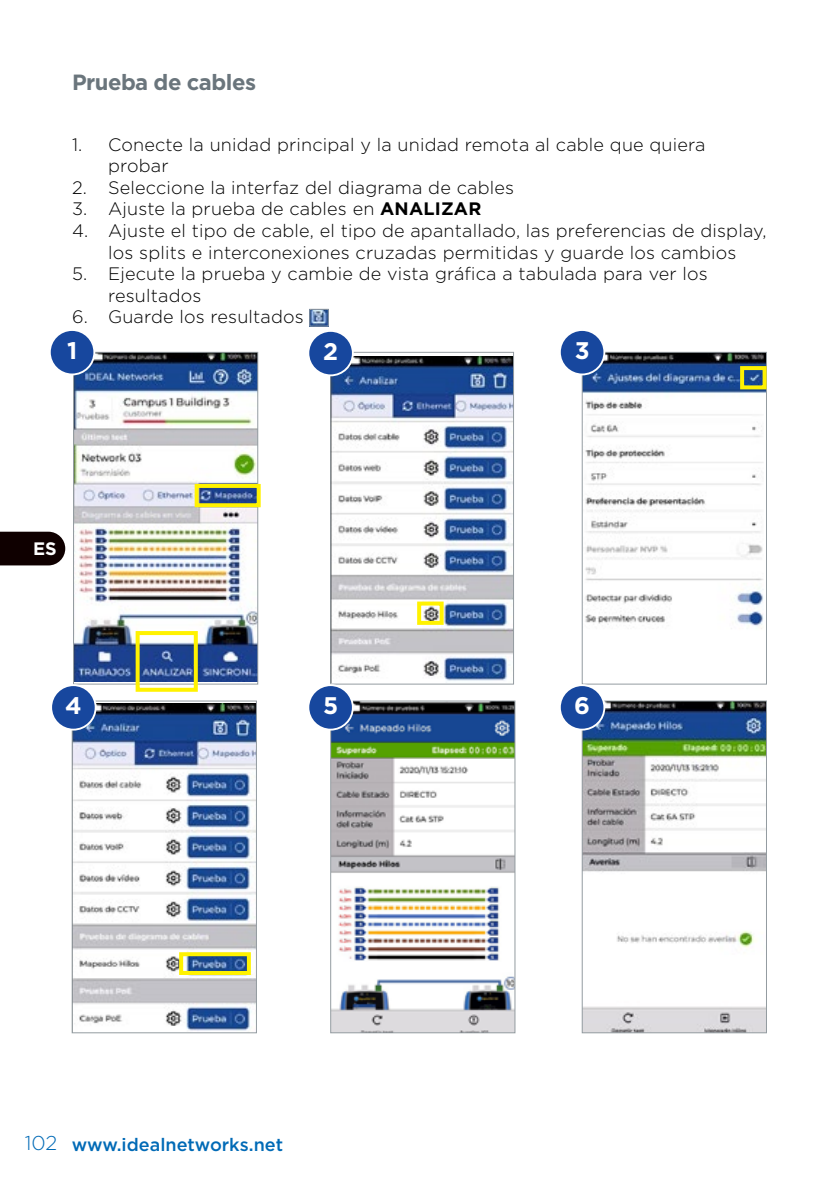
<style>
.page{position:relative;width:840px;height:1191px;background:#fff}
.page>*{position:absolute;margin:0;border:0;box-sizing:border-box;transform-origin:0 0}
.t1{font:700 24px "Gotham";color:#fff}
.t2{font:700 22px "Gotham";letter-spacing:-.025em;color:#6a757c}
.t3{font:300 18px/21.6px "Gotham";letter-spacing:.01em;color:#000}
.t4{font:500 18px "Gotham";color:#006ab6}
.t5{font:700 18px "Gotham";color:#fff}
.s1{font-weight:700}
.s2{font-weight:300;font-size:20px}
</style>
<div class="page">
<img style="left:74px;top:703px;width:180px;height:328px">
<div style="left:72px;top:701px;width:184px;height:332px;border:1px solid #949ca1"></div>
<img style="left:311px;top:311px;width:15px;height:13px">
<div style="left:309px;top:309px;width:19px;height:17px;border:1px solid #949ca1"></div>
<img style="left:75px;top:354px;width:181px;height:328px">
<div style="left:73px;top:352px;width:185px;height:332px;border:1px solid #949ca1"></div>
<img style="left:332px;top:356px;width:179px;height:325px">
<div style="left:330px;top:352px;width:183px;height:332px;border:1px solid #949ca1"></div>
<img style="left:583px;top:354px;width:181px;height:275px">
<div style="left:581px;top:352px;width:185px;height:332px;border:1px solid #949ca1"></div>
<div style="left:135px;top:631px;width:63px;height:61px;border:4px solid #fff200"></div>
<div style="left:417px;top:601px;width:26px;height:24px;border:4px solid #fff200"></div>
<img style="left:332px;top:703px;width:180px;height:328px">
<div style="left:330px;top:701px;width:184px;height:332px;border:1px solid #949ca1"></div>
<div style="left:739px;top:366px;width:27px;height:23px;border:4px solid #fff200"></div>
<img style="left:583px;top:703px;width:181px;height:328px">
<div style="left:581px;top:701px;width:185px;height:332px;border:1px solid #949ca1"></div>
<div style="left:50px;top:330px;width:44px;height:44px;background:#17479e;border-radius:50%"></div>
<div style="left:49px;top:329px;width:46px;height:46px;border:2px solid #fff;border-radius:50%"></div>
<div style="left:308px;top:331px;width:44px;height:44px;background:#17479e;border-radius:50%"></div>
<div style="left:307px;top:330px;width:46px;height:46px;border:2px solid #fff;border-radius:50%"></div>
<div style="left:559px;top:330px;width:45px;height:44px;background:#17479e;border-radius:50%"></div>
<div style="left:558px;top:329px;width:47px;height:46px;border:2px solid #fff;border-radius:50%"></div>
<div style="left:51px;top:685px;width:45px;height:44px;background:#17479e;border-radius:50%"></div>
<div style="left:50px;top:684px;width:46px;height:46px;border:2px solid #fff;border-radius:50%"></div>
<div style="left:308px;top:685px;width:44px;height:44px;background:#17479e;border-radius:50%"></div>
<div style="left:307px;top:684px;width:46px;height:46px;border:2px solid #fff;border-radius:50%"></div>
<div style="left:559px;top:685px;width:45px;height:44px;background:#17479e;border-radius:50%"></div>
<div style="left:558px;top:684px;width:47px;height:46px;border:2px solid #fff;border-radius:50%"></div>
<div style="left:179px;top:952px;width:72px;height:23px;border:4px solid #fff200"></div>
<div style="left:194px;top:484px;width:66px;height:23px;border:4px solid #fff200"></div>
<img style="left:336px;top:883px;width:171px;height:80px">
<div style="left:0;top:532px;width:65px;height:33px;background:#0f0000"></div>
<p class="t2" style="left:72px;top:67px;width:185px">Prueba de cables</p>
<p class="t3" style="left:108px;top:133px;width:598px;text-indent:-36px">1. Conecte la unidad principal y la unidad remota al cable que quiera probar</p>
<p class="t3" style="left:72px;top:176px;width:443px">2. Seleccione la interfaz del diagrama de cables</p>
<p class="t3" style="left:72px;top:198px;width:410px">3. Ajuste la prueba de cables en <span class="s1">ANALIZAR</span></p>
<p class="t3" style="left:72px;top:219px;width:695px;text-align:center">4. Ajuste el tipo de cable, el tipo de apantallado, las preferencias de display, los splits e interconexiones cruzadas permitidas y guarde los cambios</p>
<p class="t3" style="left:108px;top:262px;width:601px;text-indent:-36px">5. Ejecute la prueba y cambie de vista gráfica a tabulada para ver los resultados</p>
<p class="t3" style="left:72px;top:306px;width:233px">6. Guarde los resultados</p>
<h1 class="t1" style="left:67px;top:335px;width:12px">1</h1>
<h1 class="t1" style="left:323px;top:336px;width:16px">2</h1>
<h1 class="t1" style="left:574px;top:335px;width:16px">3</h1>
<p class="t5" style="left:33px;top:536px;width:25px">ES</p>
<h1 class="t1" style="left:65px;top:690px;width:18px">4</h1>
<h1 class="t1" style="left:323px;top:690px;width:17px">5</h1>
<h1 class="t1" style="left:574px;top:690px;width:17px">6</h1>
<p class="t4" style="left:25px;top:1132px;width:260px"><span class="s2">102</span> www.idealnetworks.net</p>
</div>
